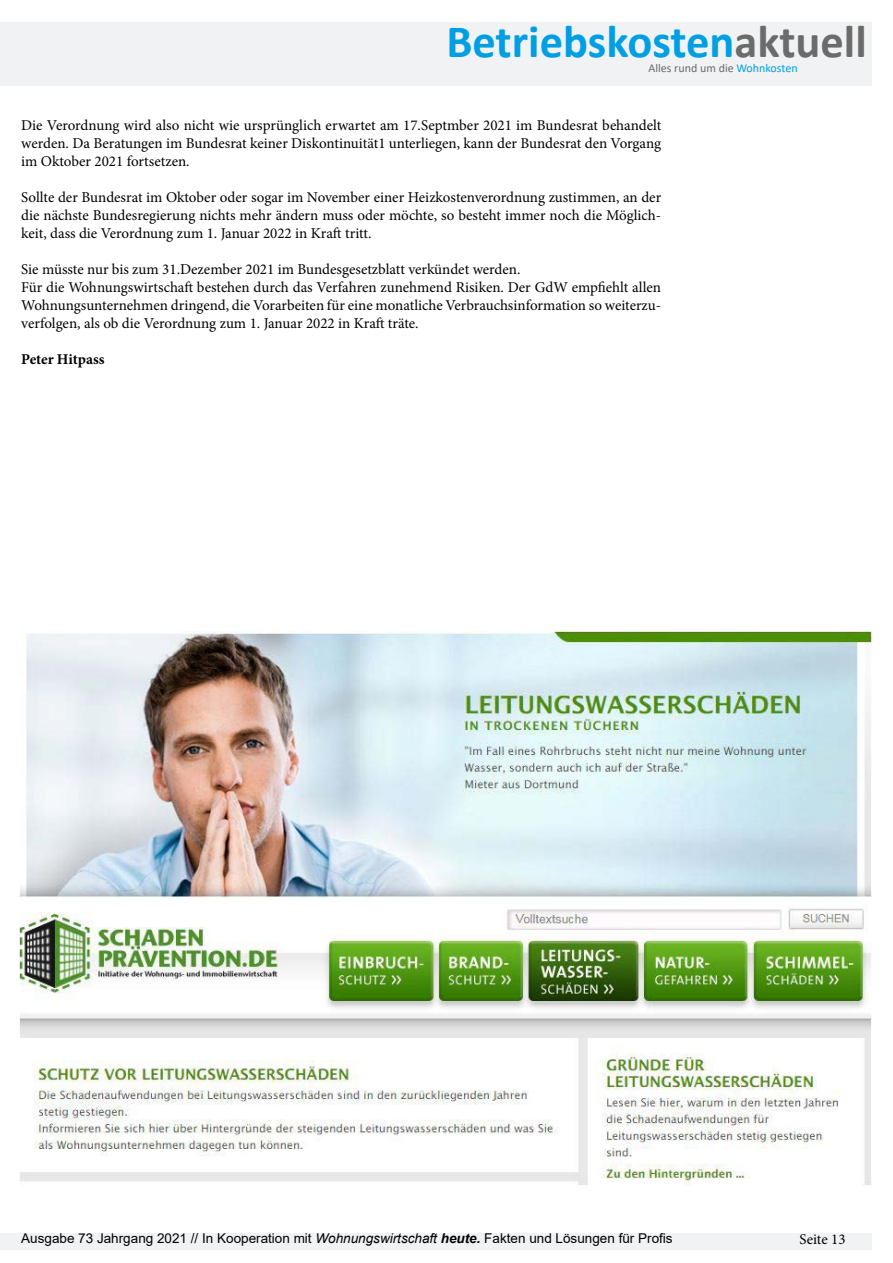
<style>
.page{position:relative;width:893px;height:1263px;background:#fff}
.page>*{position:absolute;margin:0;border:0;box-sizing:border-box;transform-origin:0 0}
.t1{font:700 46.5px "Calibri";color:#009fe3}
.t2{font:15px/18px "Minion Pro";color:#000;text-align:justify}
.t3{font:700 15px "Minion Pro";letter-spacing:-.005em;color:#000}
.t4{font:13.5px "Arial";color:#000}
.t5{font:12px "Calibri";color:#6b6b6b}
.s1{color:#6b6b6b}
.s2{color:#009fe3}
.s3{font-style:italic}
.s4{font-weight:700;font-style:italic}
</style>
<div class="page">
<div style="left:0;top:22px;width:872px;height:64px;background:#f1f2f3"></div>
<div style="left:0;top:1233px;width:872px;height:17px;background:#f1f2f3"></div>
<img style="left:19px;top:631px;width:853px;height:554px">
<h1 class="t1" style="left:446px;top:9px;width:422px">Betriebskosten<span class="s1">aktuell</span></h1>
<p class="t5" style="left:648px;top:59px;width:151px">Alles rund um die <span class="s2">Wohnkosten</span></p>
<p class="t2" style="left:21px;top:116px;width:641px">Die Verordnung wird also nicht wie ursprünglich erwartet am 17.Septmber 2021 im Bundesrat behandelt werden. Da Beratungen im Bundesrat keiner Diskontinuität1 unterliegen, kann der Bundesrat den Vorgang im Oktober 2021 fortsetzen.</p>
<p class="t2" style="left:21px;top:188px;width:641px">Sollte der Bundesrat im Oktober oder sogar im November einer Heizkostenverordnung zustimmen, an der die nächste Bundesregierung nichts mehr ändern muss oder möchte, so besteht immer noch die Möglich&shy;keit, dass die Verordnung zum 1. Januar 2022 in Kraft tritt.</p>
<p class="t2" style="left:21px;top:260px;width:641px;text-align:left">Sie müsste nur bis zum 31.Dezember 2021 im Bundesgesetzblatt verkündet werden.<br>Für die Wohnungswirtschaft bestehen durch das Verfahren zunehmend Risiken. Der GdW empfiehlt allen Wohnungsunternehmen dringend, die Vorarbeiten für eine monatliche Verbrauchsinformation so weiterzu&shy;verfolgen, als ob die Verordnung zum 1. Januar 2022 in Kraft träte.</p>
<p class="t3" style="left:21px;top:349px;width:85px">Peter Hitpass</p>
<p class="t4" style="left:21px;top:1229px;width:653px">Ausgabe 73 Jahrgang 2021 // In Kooperation mit <span class="s3">Wohnungswirtschaft</span> <span class="s4">heute.</span> Fakten und Lösungen für Profis</p>
<p class="t2" style="left:799px;top:1230px;width:48px">Seite 13</p>
</div>
